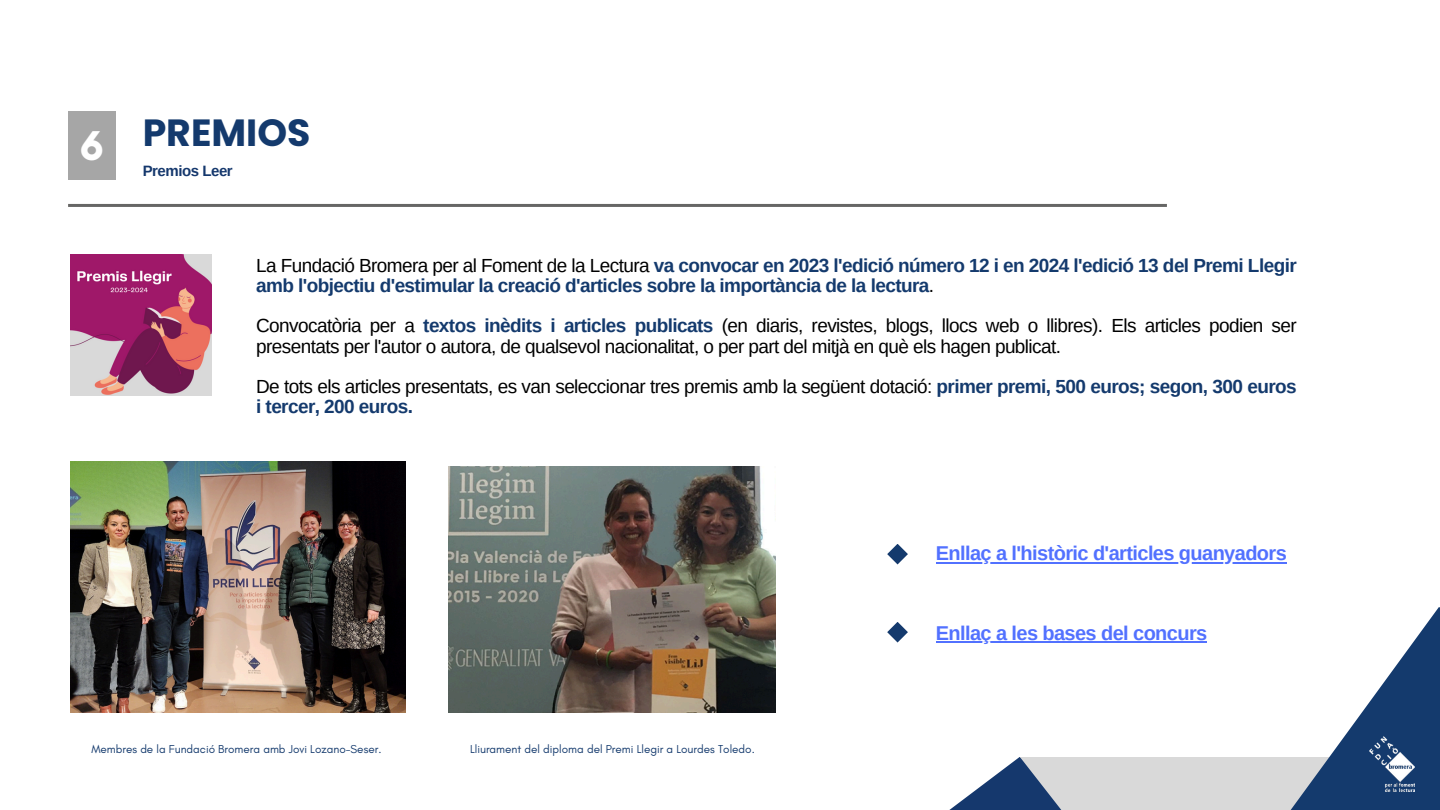
<style>
.page{position:relative;width:1440px;height:810px;background:#fff}
.page>*{position:absolute;margin:0;border:0;box-sizing:border-box;transform-origin:0 0}
.t1{font:700 42.4px "Glacial Indifference";color:#fff}
.t2{font:700 37.9px "Poppins";color:#143a6d}
.t3{font:700 20px "Arimo";letter-spacing:-.03em;color:#5271ff}
.t4{font:19px/20.2px "Arimo";letter-spacing:-.03em;color:#000}
.t5{font:700 19px/20.2px "Arimo";letter-spacing:-.03em;color:#143a6d}
.t6{font:700 15px "Arimo";letter-spacing:-.03em;color:#15386d}
.t7{font:11.7px "Glacial Indifference";color:#143a6d}
.s1{font-weight:400;color:#000}
.s2{font-weight:700;color:#143a6d}
</style>
<div class="page">
<svg style="left:949px;top:757px;width:71px;height:53px"></svg>
<div style="left:1020px;top:757px;width:321px;height:53px;background:#d9d9d9"></div>
<svg style="left:1179px;top:607px;width:261px;height:203px"></svg>
<img style="left:1370px;top:737px;width:45px;height:54px">
<hr style="left:68px;top:204px;width:1099px;height:3px;background:#666665">
<div style="left:68px;top:111px;width:48px;height:69px;background:#a6a6a6"></div>
<img style="left:71px;top:462px;width:334px;height:250px">
<img style="left:449px;top:467px;width:327px;height:245px">
<svg style="left:887px;top:544px;width:21px;height:20px"></svg>
<svg style="left:887px;top:622px;width:21px;height:21px"></svg>
<img style="left:71px;top:255px;width:141px;height:141px">
<hr style="left:936px;top:562px;width:350px;height:1px;background:#5271ff">
<hr style="left:936px;top:642px;width:271px;height:1px;background:#5271ff">
<h4 class="t1" style="left:80px;top:119px;width:26px">6</h4>
<h1 class="t2" style="left:143px;top:107px;width:169px">PREMIOS</h1>
<p class="t6" style="left:143px;top:163px;width:92px">Premios Leer</p>
<h3 class="t5" style="left:256px;top:255px;width:1042px"><span class="s1">La Fundació Bromera per al Foment de la Lectura</span> va convocar en 2023 l'edició número 12 i en 2024 l'edició 13 del Premi Llegir amb l'objectiu d'estimular la creació d'articles sobre la importància de la lectura<span class="s1">.</span></h3>
<p class="t4" style="left:256px;top:316px;width:1042px">Convocatòria per a <span class="s2">textos inèdits i articles publicats</span> (en diaris, revistes, blogs, llocs web o llibres). Els articles podien ser presentats per l'autor o autora, de qualsevol nacionalitat, o per part del mitjà en què els hagen publicat.</p>
<p class="t4" style="left:256px;top:376px;width:1042px">De tots els articles presentats, es van seleccionar tres premis amb la següent dotació: <span class="s2">primer premi, 500 euros; segon, 300 euros i tercer, 200 euros.</span></p>
<h3 class="t3" style="left:936px;top:542px;width:353px">Enllaç a l'històric d'articles guanyadors</h3>
<h3 class="t3" style="left:936px;top:622px;width:273px">Enllaç a les bases del concurs</h3>
<p class="t7" style="left:91px;top:742px;width:292px">Membres de la Fundació Bromera amb Jovi Lozano-Seser.</p>
<p class="t7" style="left:470px;top:742px;width:286px">Lliurament del diploma del Premi Llegir a Lourdes Toledo.</p>
</div>
